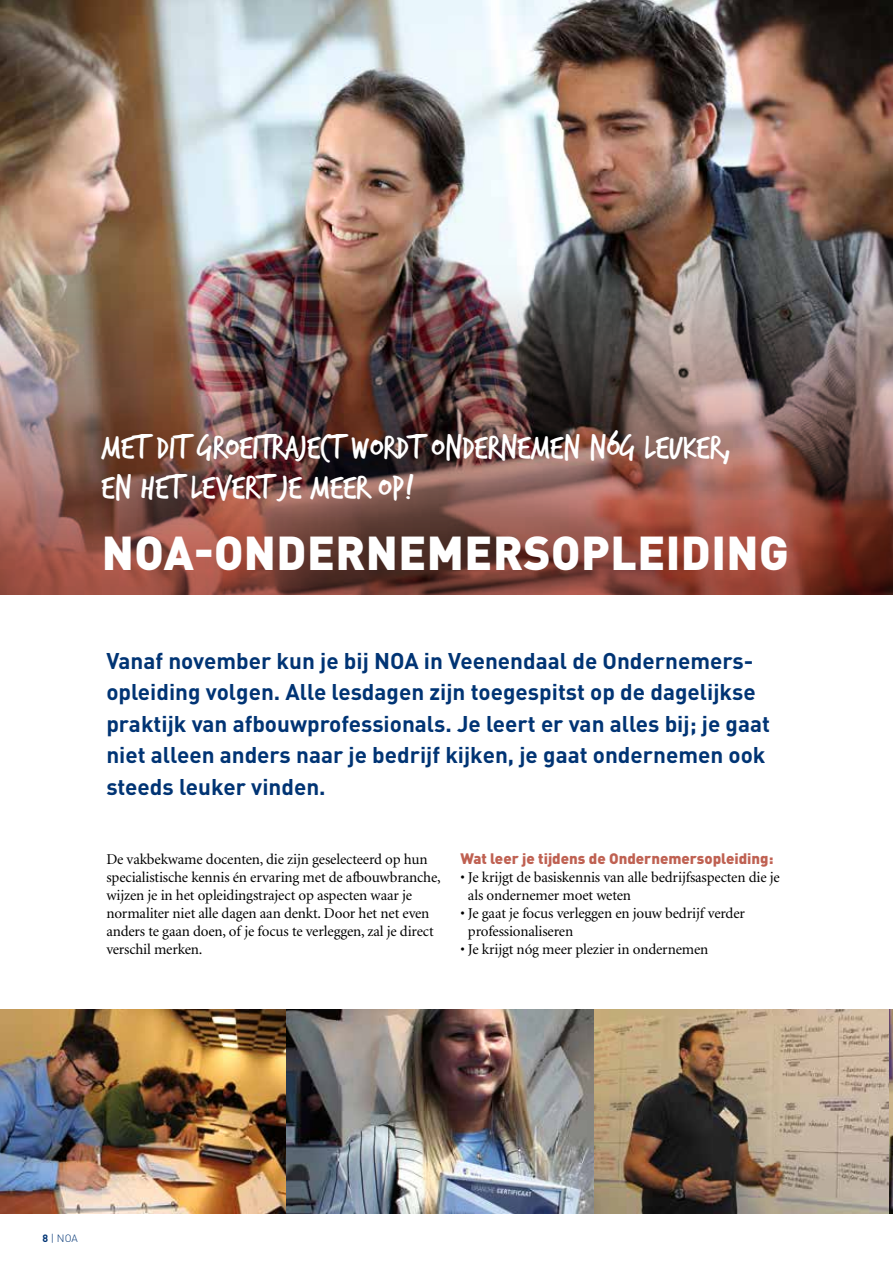
<style>
.page{position:relative;width:893px;height:1263px;background:#fff}
.page>*{position:absolute;margin:0;border:0;box-sizing:border-box;transform-origin:0 0}
.t1{font:900 46.95px "DIN Pro";letter-spacing:.01em;color:#fff}
.t2{font:35.85px/39.6px "Trash Hand";color:#fff}
.t3{font:700 22.5px/31.5px "DIN Pro";color:#003474}
.t4{font:15px/18px "Minion";letter-spacing:-.01em;color:#000}
.t5{font:900 15px "DIN Pro";color:#bf6152}
.t6{font:300 10.5px "DIN Pro";color:#003474}
.s1{font-weight:700}
</style>
<div class="page">
<img style="left:0;top:0;width:893px;height:265px">
<img style="left:0;top:265px;width:893px;height:330px">
<img style="left:0;top:1009px;width:287px;height:205px">
<img style="left:287px;top:1009px;width:307px;height:205px">
<img style="left:594px;top:1009px;width:296px;height:205px">
<hr style="left:890px;top:1009px;width:3px;height:205px;background:#bf6152">
<h2 class="t2" style="left:102px;top:429px;width:631px">MET DIT GROEITRAJECT WORDT ONDERNEMEN NÓG LEUKER,<br>EN HET LEVERT JE MEER OP!</h2>
<h1 class="t1" style="left:102px;top:521px;width:688px">NOA-ONDERNEMERSOPLEIDING</h1>
<p class="t3" style="left:106px;top:644px;width:665px">Vanaf november kun je bij NOA in Veenendaal de Ondernemers&shy;opleiding volgen. Alle lesdagen zijn toegespitst op de dagelijkse praktijk van afbouwprofessionals. Je leert er van alles bij; je gaat niet alleen anders naar je bedrijf kijken, je gaat ondernemen ook steeds leuker vinden.</p>
<p class="t4" style="left:106px;top:851px;width:336px">De vakbekwame docenten, die zijn geselecteerd op hun specialistische kennis én ervaring met de afbouwbranche, wijzen je in het opleidingstraject op aspecten waar je normaliter niet alle dagen aan denkt. Door het net even anders te gaan doen, of je focus te verleggen, zal je direct verschil merken.</p>
<p class="t5" style="left:460px;top:848px;width:315px">Wat leer je tijdens de Ondernemersopleiding:</p>
<p class="t4" style="left:468px;top:869px;width:313px;text-indent:-8px">• Je krijgt de basiskennis van alle bedrijfsaspecten die je als ondernemer moet weten</p>
<p class="t4" style="left:468px;top:905px;width:278px;text-indent:-8px">• Je gaat je focus verleggen en jouw bedrijf verder professionaliseren</p>
<p class="t4" style="left:460px;top:941px;width:249px">• Je krijgt nóg meer plezier in ondernemen</p>
<p class="t6" style="left:43px;top:1231px;width:37px"><span class="s1">8</span> | NOA</p>
</div>
